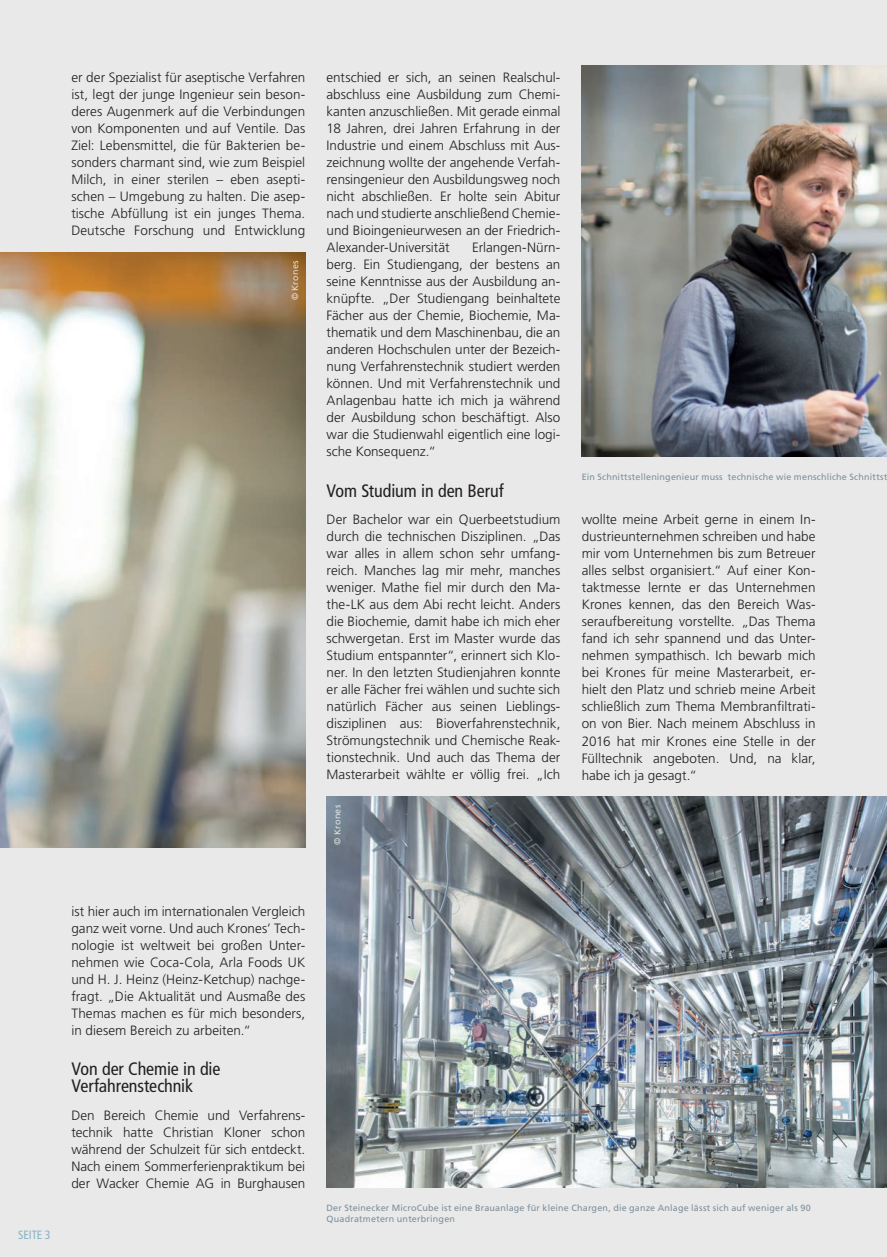
<style>
.page{position:relative;width:887px;height:1257px;background:#e9e9e9}
.page>*{position:absolute;margin:0;border:0;box-sizing:border-box;transform-origin:0 0}
.t1{font:condensed 18px/17px "Frutiger LT Std";letter-spacing:-.005em;color:#231f20}
.t2{font:300 13.5px/17px "Frutiger LT Std";color:#231f20;text-align:justify}
.t3{font:condensed 12px "Frutiger LT Std";letter-spacing:-.01em;color:#88b3c5}
.t4{font:9px/10.5px "Frutiger LT Std";letter-spacing:.02em;color:#7d909a}
.t5{font:9px "Frutiger LT Std";letter-spacing:.025em;color:#fff}
</style>
<div class="page">
<img style="left:582px;top:65px;width:305px;height:391px">
<img style="left:327px;top:796px;width:560px;height:392px">
<img style="left:0;top:252px;width:305px;height:595px">
<p class="t2" style="left:71px;top:69px;width:235px">er der Spezialist für aseptische Verfahren ist, legt der junge Ingenieur sein beson&shy;deres Augenmerk auf die Verbindungen von Komponenten und auf Ventile. Das Ziel: Lebensmittel, die für Bakterien be&shy;sonders charmant sind, wie zum Beispiel Milch, in einer sterilen – eben asepti&shy;schen – Umgebung zu halten. Die asep&shy;tische Abfüllung ist ein junges Thema.<br>Deutsche Forschung und Entwicklung</p>
<p class="t5" style="left:290px;top:300px;width:41px;rotate:-90deg">© Krones</p>
<p class="t2" style="left:327px;top:69px;width:235px">entschied er sich, an seinen Realschul&shy;abschluss eine Ausbildung zum Chemi&shy;kanten anzuschließen. Mit gerade einmal 18 Jahren, drei Jahren Erfahrung in der Industrie und einem Abschluss mit Aus&shy;zeichnung wollte der angehende Verfah&shy;rensingenieur den Ausbildungsweg noch nicht abschließen. Er holte sein Abitur nach und studierte anschließend Chemie&shy;und Bioingenieurwesen an der Friedrich-Alexander-Universität</p>
<p class="t2" style="left:327px;top:239px;width:235px;text-indent:146px">Erlangen-Nürn&shy;berg. Ein Studiengang, der bestens an seine Kenntnisse aus der Ausbildung an&shy;knüpfte. „Der Studiengang beinhaltete Fächer aus der Chemie, Biochemie, Ma&shy;thematik und dem Maschinenbau, die an anderen Hochschulen unter der Bezeich&shy;nung Verfahrenstechnik studiert werden können. Und mit Verfahrenstechnik und Anlagenbau hatte ich mich ja während der Ausbildung schon beschäftigt. Also war die Studienwahl eigentlich eine logi&shy;sche Konsequenz.“</p>
<h1 class="t1" style="left:327px;top:482px;width:179px">Vom Studium in den Beruf</h1>
<p class="t2" style="left:327px;top:511px;width:235px">Der Bachelor war ein Querbeetstudium durch die technischen Disziplinen. „Das war alles in allem schon sehr umfang&shy;reich. Manches lag mir mehr, manches weniger. Mathe fiel mir durch den Ma&shy;the-LK aus dem Abi recht leicht. Anders die Biochemie, damit habe ich mich eher schwergetan. Erst im Master wurde das Studium entspannter“, erinnert sich Klo&shy;ner. In den letzten Studienjahren konnte er alle Fächer frei wählen und suchte sich natürlich Fächer aus seinen Lieblings&shy;disziplinen aus: Bioverfahrenstechnik, Strömungstechnik und Chemische Reak&shy;tionstechnik. Und auch das Thema der Masterarbeit wählte er völlig frei. „Ich</p>
<p class="t2" style="left:582px;top:511px;width:235px">wollte meine Arbeit gerne in einem In&shy;dustrieunternehmen schreiben und habe mir vom Unternehmen bis zum Betreuer alles selbst organisiert.“ Auf einer Kon&shy;taktmesse lernte er das Unternehmen Krones kennen, das den Bereich Was&shy;seraufbereitung vorstellte. „Das Thema fand ich sehr spannend und das Unter&shy;nehmen sympathisch. Ich bewarb mich bei Krones für meine Masterarbeit, er&shy;hielt den Platz und schrieb meine Arbeit schließlich zum Thema Membranfiltrati&shy;on von Bier. Nach meinem Abschluss in 2016 hat mir Krones eine Stelle in der Fülltechnik angeboten. Und, na klar, habe ich ja gesagt.“</p>
<p class="t4" style="left:582px;top:472px;width:307px">Ein Schnittstelleningenieur muss technische wie menschliche Schnittst</p>
<p class="t5" style="left:332px;top:845px;width:41px;rotate:-90deg">© Krones</p>
<p class="t3" style="left:18px;top:1227px;width:34px">SEITE 3</p>
<p class="t2" style="left:71px;top:902px;width:235px">ist hier auch im internationalen Vergleich ganz weit vorne. Und auch Krones’ Tech&shy;nologie ist weltweit bei großen Unter&shy;nehmen wie Coca-Cola, Arla Foods UK und H. J. Heinz (Heinz-Ketchup) nachge&shy;fragt. „Die Aktualität und Ausmaße des Themas machen es für mich besonders, in diesem Bereich zu arbeiten.“</p>
<h1 class="t1" style="left:71px;top:1061px;width:151px">Von der Chemie in die<br>Verfahrenstechnik</h1>
<p class="t2" style="left:71px;top:1107px;width:235px">Den Bereich Chemie und Verfahrens&shy;technik hatte Christian Kloner schon während der Schulzeit für sich entdeckt.<br>Nach einem Sommerferienpraktikum bei der Wacker Chemie AG in Burghausen</p>
<p class="t4" style="left:327px;top:1203px;width:486px">Der Steinecker MicroCube ist eine Brauanlage für kleine Chargen, die ganze Anlage lässt sich auf weniger als 90<br>Quadratmetern unterbringen</p>
</div>
